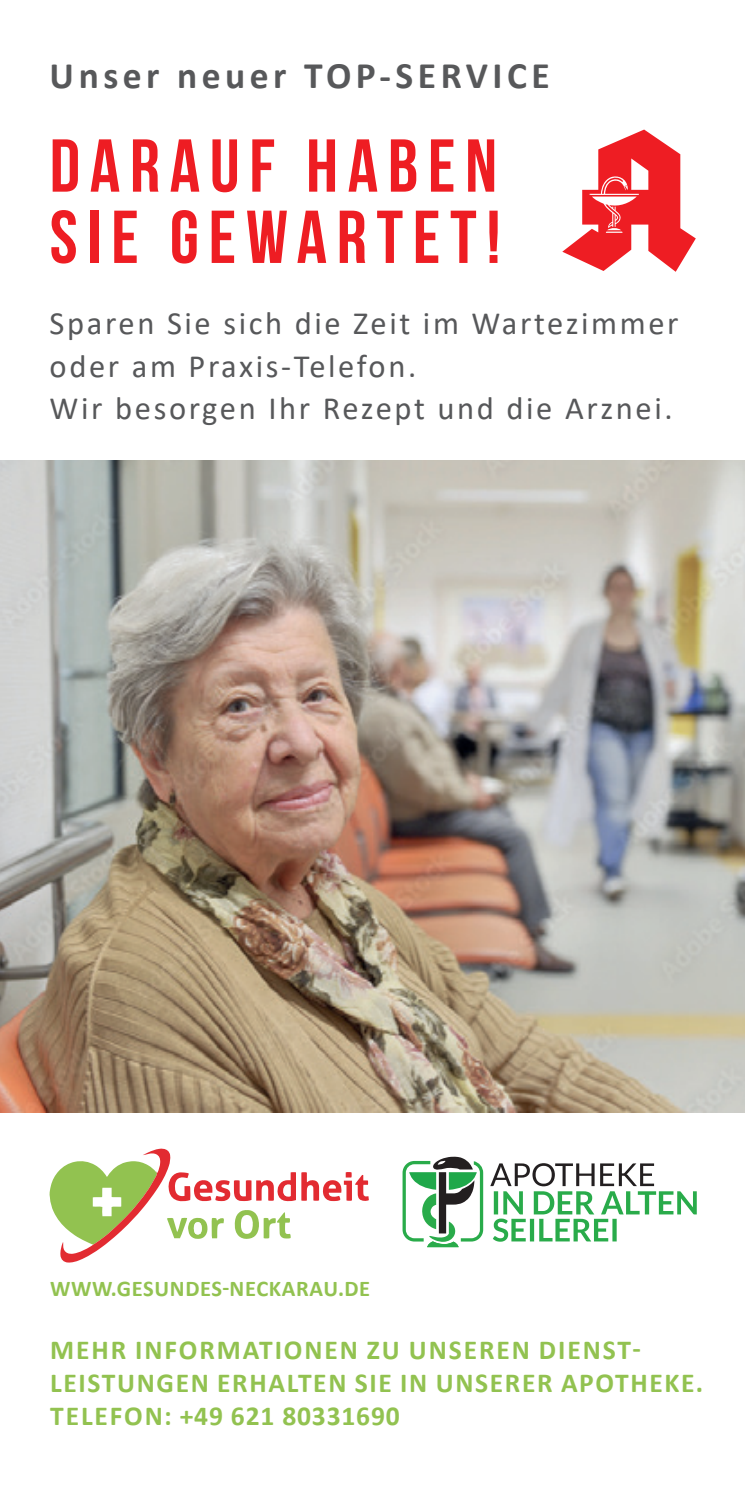
<style>
.page{position:relative;width:745px;height:1489px;background:#fff}
.page>*{position:absolute;margin:0;border:0;box-sizing:border-box;transform-origin:0 0}
.t1{font:74.75px/71.2px "Bebas Neue";letter-spacing:.13em;color:#ee1d23}
.t2{font:700 37.5px "Calibri";letter-spacing:.12em;color:#57585a}
.t3{font:32.5px/42.5px "Calibri";letter-spacing:.08em;color:#57585a}
.t4{font:700 27.5px/33px "Calibri";letter-spacing:.06em;color:#92c250}
.t5{font:700 22.5px "Calibri";letter-spacing:.03em;color:#92c250}
</style>
<div class="page">
<svg style="left:562px;top:129px;width:133px;height:143px"></svg>
<img style="left:0;top:460px;width:744px;height:652px">
<svg style="left:49px;top:1148px;width:319px;height:114px"></svg>
<svg style="left:402px;top:1156px;width:81px;height:90px"></svg>
<svg style="left:490px;top:1163px;width:206px;height:78px"></svg>
<h2 class="t2" style="left:50px;top:49px;width:501px">Unser neuer TOP-SERVICE</h2>
<h1 class="t1" style="left:50px;top:129px;width:452px">DARAUF HABEN<br>SIE GEWARTET!</h1>
<p class="t3" style="left:50px;top:301px;width:630px">Sparen Sie sich die Zeit im Wartezimmer oder am Praxis-Telefon.<br>Wir besorgen Ihr Rezept und die Arznei.</p>
<p class="t5" style="left:50px;top:1272px;width:321px">WWW.GESUNDES-NECKARAU.DE</p>
<p class="t4" style="left:50px;top:1332px;width:654px">MEHR INFORMATIONEN ZU UNSEREN DIENST-<br>LEISTUNGEN ERHALTEN SIE IN UNSERER APOTHEKE.<br>TELEFON: +49 621 80331690</p>
</div>
